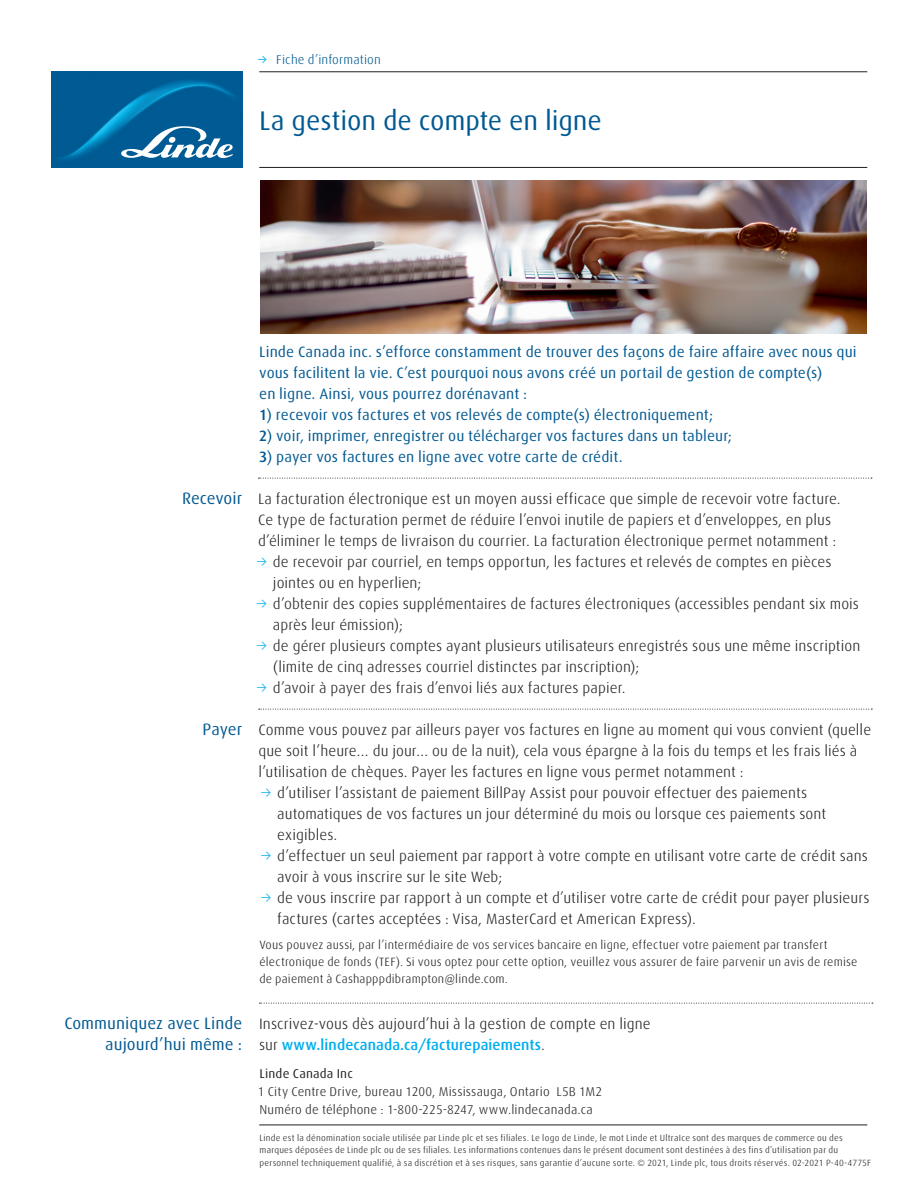
<style>
.page{position:relative;width:918px;height:1188px;background:#fff}
.page>*{position:absolute;margin:0;border:0;box-sizing:border-box;transform-origin:0 0}
.t1{font:27px "Linde Dax Global";letter-spacing:-.005em;color:#005992}
.t2{font:16.5px/21px "Linde Dax Global";color:#005992;text-align:right}
.t3{font:300 15px/21px "Linde Dax Global";letter-spacing:.005em;color:#231f20}
.t4{font:15px/21px "Linde Dax Global";letter-spacing:.005em;color:#005992}
.t5{font:300 12.75px/17.9px "Linde Dax Global";letter-spacing:.01em;color:#231f20}
.t6{font:300 12.75px "Linde Dax Global";letter-spacing:.01em;color:#005992}
.t7{font:300 12px/16.8px "Linde Dax Global";letter-spacing:.015em;color:#231f20}
.t8{font:300 9px/12.6px "Linde Dax Global";letter-spacing:.025em;color:#231f20}
.s1{font-weight:400;color:#00aeef}
.s2{font-weight:500}
.s3{color:#00aeef}
.s4{font-weight:500;color:#00aeef}
.s5{font-weight:400}
</style>
<div class="page">
<svg style="left:259px;top:1003px;width:614px;height:1px"></svg>
<svg style="left:258px;top:478px;width:614px;height:1px"></svg>
<svg style="left:259px;top:709px;width:613px;height:1px"></svg>
<hr style="left:259px;top:1125px;width:608px;height:1px;background:#231f20">
<img style="left:51px;top:71px;width:191px;height:96px">
<svg style="left:121px;top:126px;width:112px;height:32px"></svg>
<hr style="left:259px;top:71px;width:608px;height:1px;background:#231f20">
<hr style="left:259px;top:167px;width:608px;height:1px;background:#231f20">
<img style="left:261px;top:180px;width:606px;height:154px">
<h1 class="t6" style="left:257px;top:52px;width:125px"><span class="s1">→</span> Fiche d’information</h1>
<h2 class="t1" style="left:259px;top:105px;width:344px">La gestion de compte en ligne</h2>
<p class="t4" style="left:259px;top:341px;width:599px">Linde Canada inc. s’efforce constamment de trouver des façons de faire affaire avec nous qui vous facilitent la vie. C’est pourquoi nous avons créé un portail de gestion de compte(s)<br>en ligne. Ainsi, vous pourrez dorénavant :</p>
<p class="t4" style="left:259px;top:404px;width:455px"><span class="s2">1</span>) recevoir vos factures et vos relevés de compte(s) électroniquement;</p>
<p class="t4" style="left:259px;top:425px;width:474px"><span class="s2">2</span>) voir, imprimer, enregistrer ou télécharger vos factures dans un tableur;</p>
<p class="t4" style="left:259px;top:446px;width:365px"><span class="s2">3</span>) payer vos factures en ligne avec votre carte de crédit.</p>
<h3 class="t2" style="left:182px;top:488px;width:62px">Recevoir</h3>
<p class="t3" style="left:258px;top:488px;width:584px">La facturation électronique est un moyen aussi efficace que simple de recevoir votre facture.<br>Ce type de facturation permet de réduire l’envoi inutile de papiers et d’enveloppes, en plus d’éliminer le temps de livraison du courrier. La facturation électronique permet notamment :</p>
<p class="t3" style="left:273px;top:551px;width:560px;text-indent:-17px"><span class="s3">→</span> de recevoir par courriel, en temps opportun, les factures et relevés de comptes en pièces jointes ou en hyperlien;</p>
<p class="t3" style="left:273px;top:593px;width:588px;text-indent:-17px"><span class="s3">→</span> d’obtenir des copies supplémentaires de factures électroniques (accessibles pendant six mois après leur émission);</p>
<p class="t3" style="left:273px;top:635px;width:589px;text-indent:-17px"><span class="s3">→</span> de gérer plusieurs comptes ayant plusieurs utilisateurs enregistrés sous une même inscription (limite de cinq adresses courriel distinctes par inscription);</p>
<p class="t3" style="left:256px;top:677px;width:371px"><span class="s3">→</span> d’avoir à payer des frais d’envoi liés aux factures papier.</p>
<h3 class="t2" style="left:203px;top:719px;width:41px">Payer</h3>
<p class="t3" style="left:258px;top:719px;width:614px">Comme vous pouvez par ailleurs payer vos factures en ligne au moment qui vous convient (quelle que soit l’heure… du jour… ou de la nuit), cela vous épargne à la fois du temps et les frais liés à l’utilisation de chèques. Payer les factures en ligne vous permet notamment :</p>
<p class="t3" style="left:277px;top:782px;width:551px;text-indent:-17px"><span class="s3">→</span> d’utiliser l’assistant de paiement BillPay Assist pour pouvoir effectuer des paiements automatiques de vos factures un jour déterminé du mois ou lorsque ces paiements sont exigibles.</p>
<p class="t3" style="left:277px;top:845px;width:592px;text-indent:-17px"><span class="s3">→</span> d’effectuer un seul paiement par rapport à votre compte en utilisant votre carte de crédit sans avoir à vous inscrire sur le site Web;</p>
<p class="t3" style="left:277px;top:887px;width:594px;text-indent:-17px"><span class="s3">→</span> de vous inscrire par rapport à un compte et d’utiliser votre carte de crédit pour payer plusieurs factures (cartes acceptées : Visa, MasterCard et American Express).</p>
<p class="t7" style="left:259px;top:937px;width:600px">Vous pouvez aussi, par l’intermédiaire de vos services bancaire en ligne, effectuer votre paiement par transfert électronique de fonds (TEF). Si vous optez pour cette option, veuillez vous assurer de faire parvenir un avis de remise de paiement à Cashapppdibrampton@linde.com.</p>
<h3 class="t2" style="left:64px;top:1013px;width:179px">Communiquez avec Linde aujourd’hui même :</h3>
<p class="t3" style="left:259px;top:1013px;width:393px">Inscrivez-vous dès aujourd’hui à la gestion de compte en ligne sur <span class="s4">www.lindecanada.ca/facturepaiements</span>.</p>
<p class="t5" style="left:258px;top:1065px;width:346px"><span class="s5">Linde Canada Inc<br></span>1 City Centre Drive, bureau 1200, Mississauga, Ontario L5B 1M2<br>Numéro de téléphone : 1-800-225-8247, www.lindecanada.ca</p>
<p class="t8" style="left:259px;top:1131px;width:613px">Linde est la dénomination sociale utilisée par Linde plc et ses filiales. Le logo de Linde, le mot Linde et UltraIce sont des marques de commerce ou des marques déposées de Linde plc ou de ses filiales. Les informations contenues dans le présent document sont destinées à des fins d’utilisation par du personnel techniquement qualifié, à sa discrétion et à ses risques, sans garantie d’aucune sorte. © 2021, Linde plc, tous droits réservés. 02-2021 P-40-4775F</p>
</div>
